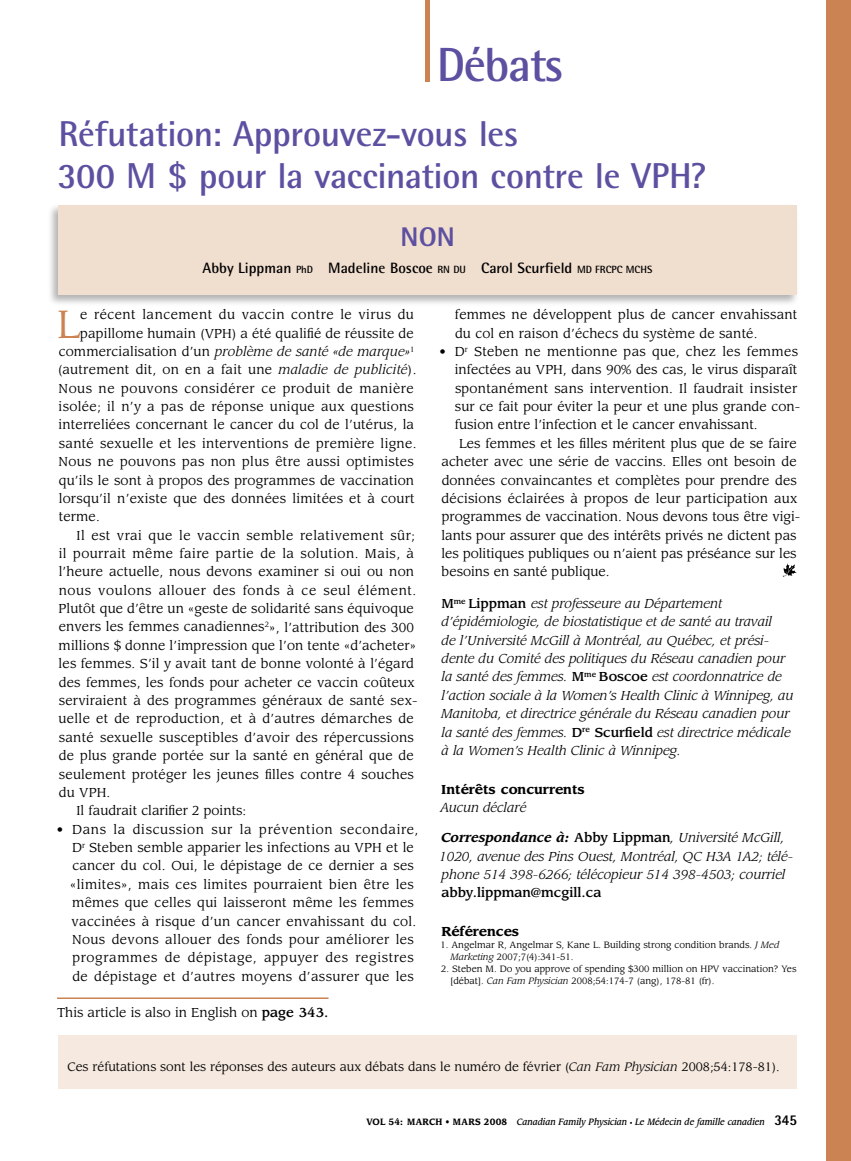
<style>
.page{position:relative;width:851px;height:1161px;background:#fff}
.page>*{position:absolute;margin:0;border:0;box-sizing:border-box;transform-origin:0 0}
.t1{font:700 48px "Rotis Semi Sans Std";letter-spacing:-.03em;color:#5e50a1}
.t2{font:38.7px "Leawood Std";color:#cb8354}
.t3{font:700 36px/42px "Rotis Semi Sans Std";letter-spacing:-.01em;color:#5e50a1}
.t4{font:800 27px "Rotis Semi Sans Std";color:#5e50a1}
.t5{font:700 15px "Rotis Semi Sans Std";color:#000}
.t6{font:12.75px/18.3px "Leawood Std";letter-spacing:.015em;color:#000}
.t7{font:italic 12.75px/18.3px "Leawood Std";color:#000}
.t8{font:12.75px "Leawood Std";letter-spacing:.035em;color:#000}
.t9{font:12.75px "Leawood Std";letter-spacing:.045em;color:#000}
.t10{font:700 12.75px "Leawood Std";color:#000}
.t11{font:500 12.75px "Leawood Std";color:#000}
.t12{font:12px "Leawood Std";color:#000}
.t13{font:9px/12px "Leawood Std";color:#000}
.t14{font:italic 500 9px "Leawood Std";color:#000;scale:.9 1}
.s1{font-size:10.5px}
.s2{font-style:normal}
.s3{font-style:italic}
.s4{font-weight:500}
.s5{font-weight:500;font-style:normal}
.s6{font-weight:700}
.s7{font-weight:700;font-style:normal}
.s8{font-style:normal;font-size:6px}
.s9{font-family:"Rotis Semi Sans Std";font-weight:800;font-style:normal;font-size:15px}
</style>
<div class="page">
<div style="left:826px;top:0;width:24px;height:1161px;background:#cb8354"></div>
<div style="left:424px;top:0;width:5px;height:82px;background:#cb8354"></div>
<svg style="left:782px;top:563px;width:15px;height:14px"></svg>
<div style="left:47px;top:202px;width:753px;height:106px;background:#000;opacity:.3"></div>
<div style="left:59px;top:206px;width:737px;height:90px;background:#f0decf"></div>
<div style="left:58px;top:1035px;width:738px;height:54px;background:#f5e9e0"></div>
<hr style="left:57px;top:998px;width:271px;height:1px;background:#cb8354">
<h1 class="t1" style="left:436px;top:35px;width:128px">Débats</h1>
<h3 class="t3" style="left:57px;top:113px;width:651px">Réfutation: Approuvez-vous les<br>300 M $ pour la vaccination contre le VPH?</h3>
<h3 class="t4" style="left:400px;top:220px;width:56px">NON</h3>
<p class="t5" style="left:202px;top:259px;width:451px">Abby Lippman <span class="s1">PhD</span> Madeline Boscoe <span class="s1">RN DU</span> Carol Scurfield <span class="s1">MD FRCPC MCHS</span></p>
<h2 class="t2" style="left:57px;top:301px;width:24px">L</h2>
<p class="t8" style="left:80px;top:307px;width:335px">e récent lancement du vaccin contre le virus du</p>
<p class="t6" style="left:80px;top:324px;width:335px">papillome humain (VPH) a été qualifié de réussite de</p>
<p class="t7" style="left:59px;top:342px;width:357px"><span class="s2">commercialisation d’un</span> problème de santé «de marque»<sup>1</sup></p>
<p class="t6" style="left:58px;top:361px;width:360px">(autrement dit, on en a fait une <span class="s3">maladie de publicité</span>).</p>
<p class="t8" style="left:59px;top:381px;width:357px">Nous ne pouvons considérer ce produit de manière</p>
<p class="t6" style="left:59px;top:398px;width:357px">isolée; il n’y a pas de réponse unique aux questions</p>
<p class="t6" style="left:59px;top:416px;width:357px">interreliées concernant le cancer du col de l’utérus, la</p>
<p class="t6" style="left:59px;top:434px;width:359px">santé sexuelle et les interventions de première ligne.</p>
<p class="t6" style="left:59px;top:453px;width:357px">Nous ne pouvons pas non plus être aussi optimistes</p>
<p class="t6" style="left:59px;top:471px;width:357px">qu’ils le sont à propos des programmes de vaccination</p>
<p class="t6" style="left:59px;top:489px;width:357px">lorsqu’il n’existe que des données limitées et à court</p>
<p class="t6" style="left:59px;top:508px;width:43px">terme.</p>
<p class="t8" style="left:77px;top:527px;width:340px">Il est vrai que le vaccin semble relativement sûr;</p>
<p class="t6" style="left:59px;top:545px;width:357px">il pourrait même faire partie de la solution. Mais, à</p>
<p class="t6" style="left:59px;top:563px;width:357px">l’heure actuelle, nous devons examiner si oui ou non</p>
<p class="t9" style="left:59px;top:583px;width:359px">nous voulons allouer des fonds à ce seul élément.</p>
<p class="t6" style="left:58px;top:600px;width:357px">Plutôt que d’être un «geste de solidarité sans équivoque</p>
<p class="t6" style="left:59px;top:618px;width:356px">envers les femmes canadiennes<sup>2</sup>», l’attribution des 300</p>
<p class="t6" style="left:59px;top:636px;width:359px">millions $ donne l’impression que l’on tente «d’acheter»</p>
<p class="t6" style="left:59px;top:655px;width:357px">les femmes. S’il y avait tant de bonne volonté à l’égard</p>
<p class="t6" style="left:59px;top:673px;width:357px">des femmes, les fonds pour acheter ce vaccin coûteux</p>
<p class="t6" style="left:59px;top:692px;width:360px">serviraient à des programmes généraux de santé sex-</p>
<p class="t6" style="left:59px;top:710px;width:357px">uelle et de reproduction, et à d’autres démarches de</p>
<p class="t6" style="left:59px;top:728px;width:356px">santé sexuelle susceptibles d’avoir des répercussions</p>
<p class="t6" style="left:59px;top:747px;width:356px">de plus grande portée sur la santé en général que de</p>
<p class="t6" style="left:59px;top:765px;width:356px">seulement protéger les jeunes filles contre 4 souches</p>
<p class="t6" style="left:59px;top:783px;width:53px">du VPH.</p>
<p class="t6" style="left:77px;top:802px;width:171px">Il faudrait clarifier 2 points:</p>
<p class="t6" style="left:70px;top:820px;width:350px;text-indent:-13px">• Dans la discussion sur la prévention secondaire, D<sup>r</sup> Steben semble apparier les infections au VPH et le cancer du col. Oui, le dépistage de ce dernier a ses «limites», mais ces limites pourraient bien être les mêmes que celles qui laisseront même les femmes vaccinées à risque d’un cancer envahissant du col.<br>Nous devons allouer des fonds pour améliorer les programmes de dépistage, appuyer des registres de dépistage et d’autres moyens d’assurer que les</p>
<p class="t6" style="left:57px;top:1004px;width:273px">This article is also in English on <span class="s4">page 343.</span></p>
<p class="t6" style="left:455px;top:306px;width:344px">femmes ne développent plus de cancer envahissant du col en raison d’échecs du système de santé.</p>
<p class="t6" style="left:439px;top:342px;width:360px">• D<sup>r</sup> Steben ne mentionne pas que, chez les femmes</p>
<p class="t6" style="left:455px;top:361px;width:344px">infectées au VPH, dans 90% des cas, le virus disparaît</p>
<p class="t6" style="left:455px;top:379px;width:344px">spontanément sans intervention. Il faudrait insister</p>
<p class="t6" style="left:455px;top:398px;width:347px">sur ce fait pour éviter la peur et une plus grande con-</p>
<p class="t6" style="left:455px;top:416px;width:304px">fusion entre l’infection et le cancer envahissant.</p>
<p class="t6" style="left:459px;top:434px;width:339px">Les femmes et les filles méritent plus que de se faire</p>
<p class="t6" style="left:441px;top:453px;width:357px">acheter avec une série de vaccins. Elles ont besoin de</p>
<p class="t6" style="left:441px;top:471px;width:356px">données convaincantes et complètes pour prendre des</p>
<p class="t6" style="left:441px;top:489px;width:357px">décisions éclairées à propos de leur participation aux</p>
<p class="t6" style="left:441px;top:508px;width:360px">programmes de vaccination. Nous devons tous être vigi-</p>
<p class="t6" style="left:441px;top:526px;width:357px">lants pour assurer que des intérêts privés ne dictent pas</p>
<p class="t6" style="left:441px;top:545px;width:357px">les politiques publiques ou n’aient pas préséance sur les</p>
<p class="t6" style="left:441px;top:563px;width:170px">besoins en santé publique.</p>
<p class="t7" style="left:441px;top:594px;width:354px"><span class="s5">M</span><sup>me</sup> <span class="s5">Lippman</span> est professeure au Département d’épidémiologie, de biostatistique et de santé au travail<br>de l’Université McGill à Montréal, au Québec, et prési&shy;dente du Comité des politiques du Réseau canadien pour la santé des femmes. <span class="s5">M</span><sup>me</sup> <span class="s5">Boscoe</span> est coordonnatrice de l’action sociale à la Women’s Health Clinic à Winnipeg, au Manitoba, et directrice générale du Réseau canadien pour la santé des femmes. <span class="s5">D</span><sup>re</sup> <span class="s5">Scurfield</span> est directrice médicale à la Women’s Health Clinic à Winnipeg.</p>
<p class="t10" style="left:441px;top:782px;width:145px">Intérêts concurrents</p>
<p class="t7" style="left:441px;top:799px;width:87px">Aucun déclaré</p>
<p class="t7" style="left:439px;top:829px;width:355px"><span class="s6">Correspondance à:</span> <span class="s5">Abby Lippman</span>, Université McGill,<br>1020, avenue des Pins Ouest, Montréal, QC H3A 1A2; télé&shy;phone 514 398-6266; télécopieur 514 398-4503; courriel</p>
<p class="t11" style="left:441px;top:885px;width:161px">abby.lippman@mcgill.ca</p>
<p class="t10" style="left:441px;top:924px;width:79px">Références</p>
<p class="t13" style="left:450px;top:939px;width:330px;text-indent:-10px">1. Angelmar R, Angelmar S, Kane L. Building strong condition brands. <span class="s3">J Med<br>Marketing</span> 2007;7(4):341-51.</p>
<p class="t13" style="left:450px;top:963px;width:348px;text-indent:-9px">2. Steben M. Do you approve of spending $300 million on HPV vaccination? Yes [débat]. <span class="s3">Can Fam Physician</span> 2008;54:174-7 (ang), 178-81 (fr).</p>
<p class="t12" style="left:68px;top:1060px;width:713px">Ces réfutations sont les réponses des auteurs aux débats dans le numéro de février (<span class="s3">Can Fam Physician</span> 2008;54:178-81).</p>
<p class="t14" style="left:366px;top:1116px;width:480px"><span class="s7">Vol 54: march • mars 2008</span> Canadian Family Physician <span class="s8">•</span> Le Médecin de famille canadien <span class="s9">345</span></p>
</div>
